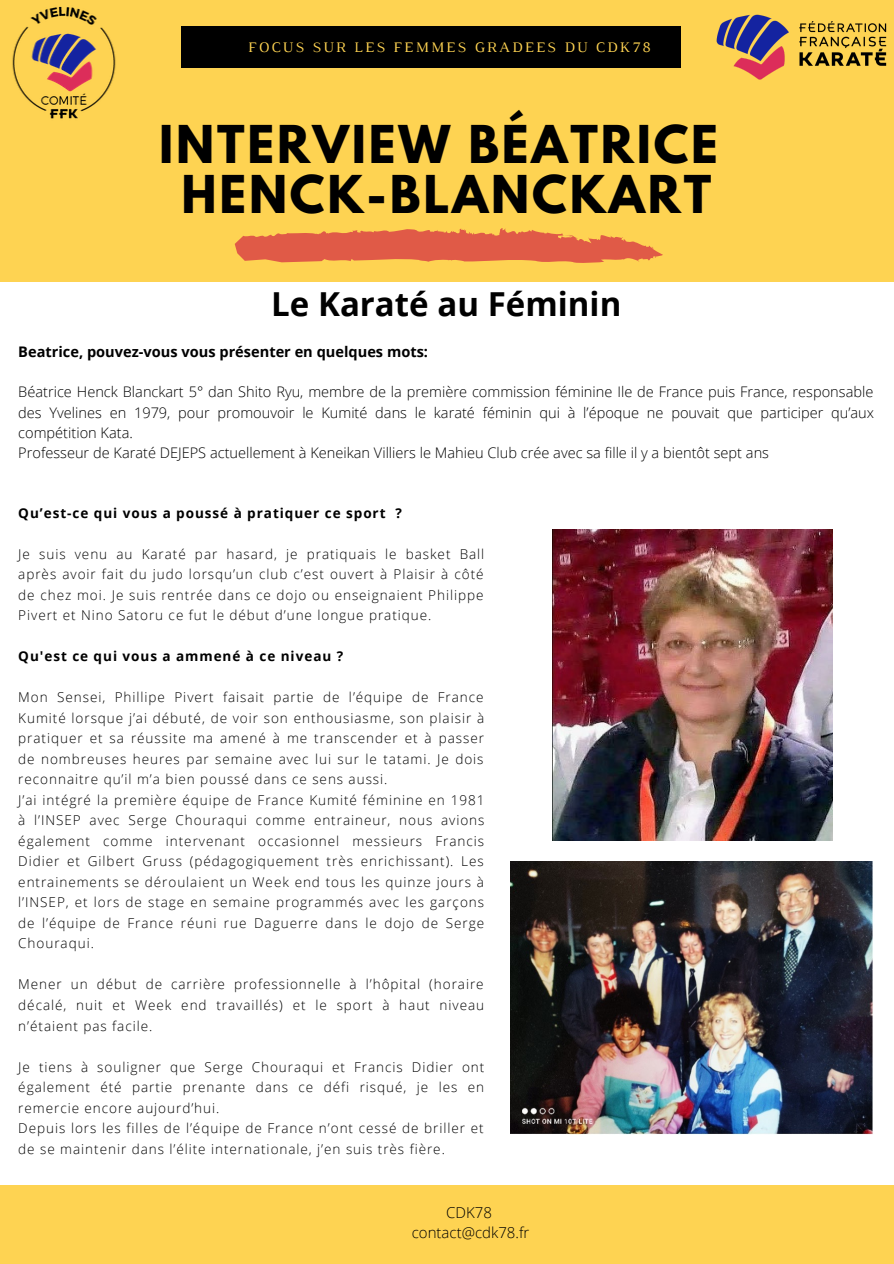
<style>
.page{position:relative;width:894px;height:1264px;background:#fff}
.page>*{position:absolute;margin:0;border:0;box-sizing:border-box;transform-origin:0 0}
.t1{font:700 46.2px "League Spartan";letter-spacing:.06em;color:#000}
.t2{font:700 33px "Open Sans";color:#000}
.t3{font:300 15px "Open Sans";color:#000}
.t4{font:14.85px "Luthier";letter-spacing:.14em;color:#fed352}
.t5{font:300 14.55px/20.2px "Open Sans";color:#000;text-align:justify}
.t6{font:700 14.55px "Open Sans";color:#000}
.t7{font:300 13.5px/20.5px "Open Sans";letter-spacing:.07em;color:#000;text-align:justify}
.t8{font:700 13.5px "Open Sans";letter-spacing:.07em;color:#000}
</style>
<div class="page">
<div style="left:0;top:0;width:893px;height:281px;background:#fed352"></div>
<img style="left:716px;top:14px;width:171px;height:66px">
<img style="left:12px;top:6px;width:104px;height:113px">
<div style="left:181px;top:26px;width:499px;height:42px;background:#000"></div>
<svg style="left:235px;top:228px;width:427px;height:35px"></svg>
<div style="left:0;top:1185px;width:893px;height:78px;background:#fed352"></div>
<img style="left:552px;top:529px;width:279px;height:311px">
<img style="left:510px;top:861px;width:363px;height:272px">
<p class="t4" style="left:248px;top:42px;width:404px">FOCUS SUR LES FEMMES GRADEES DU CDK78</p>
<p class="t1" style="left:159px;top:122px;width:560px">INTERVIEW BÉATRICE</p>
<p class="t1" style="left:181px;top:171px;width:531px">HENCK-BLANCKART</p>
<p class="t2" style="left:271px;top:281px;width:351px">Le Karaté au Féminin</p>
<p class="t6" style="left:18px;top:341px;width:411px">Beatrice, pouvez-vous vous présenter en quelques mots:</p>
<p class="t5" style="left:18px;top:381px;width:857px">Béatrice Henck Blanckart 5° dan Shito Ryu, membre de la première commission féminine Ile de France puis France, responsable des Yvelines en 1979, pour promouvoir le Kumité dans le karaté féminin qui à l’époque ne pouvait que participer qu’aux compétition Kata.</p>
<p class="t5" style="left:18px;top:442px;width:752px">Professeur de Karaté DEJEPS actuellement à Keneikan Villiers le Mahieu Club crée avec sa fille il y a bientôt sept ans</p>
<p class="t8" style="left:18px;top:503px;width:385px">Qu’est-ce qui vous a poussé à pratiquer ce sport ?</p>
<p class="t7" style="left:18px;top:543px;width:467px">Je suis venu au Karaté par hasard, je pratiquais le basket Ball après avoir fait du judo lorsqu’un club c’est ouvert à Plaisir à côté de chez moi. Je suis rentrée dans ce dojo ou enseignaient Philippe Pivert et Nino Satoru ce fut le début d’une longue pratique.</p>
<p class="t8" style="left:18px;top:646px;width:326px">Qu'est ce qui vous a ammené à ce niveau ?</p>
<p class="t7" style="left:18px;top:686px;width:467px">Mon Sensei, Phillipe Pivert faisait partie de l’équipe de France Kumité lorsque j’ai débuté, de voir son enthousiasme, son plaisir à pratiquer et sa réussite ma amené à me transcender et à passer de nombreuses heures par semaine avec lui sur le tatami. Je dois reconnaitre qu’il m’a bien poussé dans ce sens aussi.</p>
<p class="t7" style="left:18px;top:789px;width:467px">J’ai intégré la première équipe de France Kumité féminine en 1981 à l’INSEP avec Serge Chouraqui comme entraineur, nous avions également comme intervenant occasionnel messieurs Francis Didier et Gilbert Gruss (pédagogiquement très enrichissant). Les entrainements se déroulaient un Week end tous les quinze jours à l’INSEP, et lors de stage en semaine programmés avec les garçons de l’équipe de France réuni rue Daguerre dans le dojo de Serge Chouraqui.</p>
<p class="t7" style="left:18px;top:973px;width:467px">Mener un début de carrière professionnelle à l’hôpital (horaire décalé, nuit et Week end travaillés) et le sport à haut niveau n’étaient pas facile.</p>
<p class="t7" style="left:18px;top:1056px;width:467px">Je tiens à souligner que Serge Chouraqui et Francis Didier ont également été partie prenante dans ce défi risqué, je les en remercie encore aujourd’hui.</p>
<p class="t7" style="left:18px;top:1117px;width:467px">Depuis lors les filles de l’équipe de France n’ont cessé de briller et de se maintenir dans l’élite internationale, j’en suis très fière.</p>
<p class="t3" style="left:446px;top:1201px;width:47px">CDK78</p>
<p class="t3" style="left:411px;top:1222px;width:119px">contact@cdk78.fr</p>
</div>
